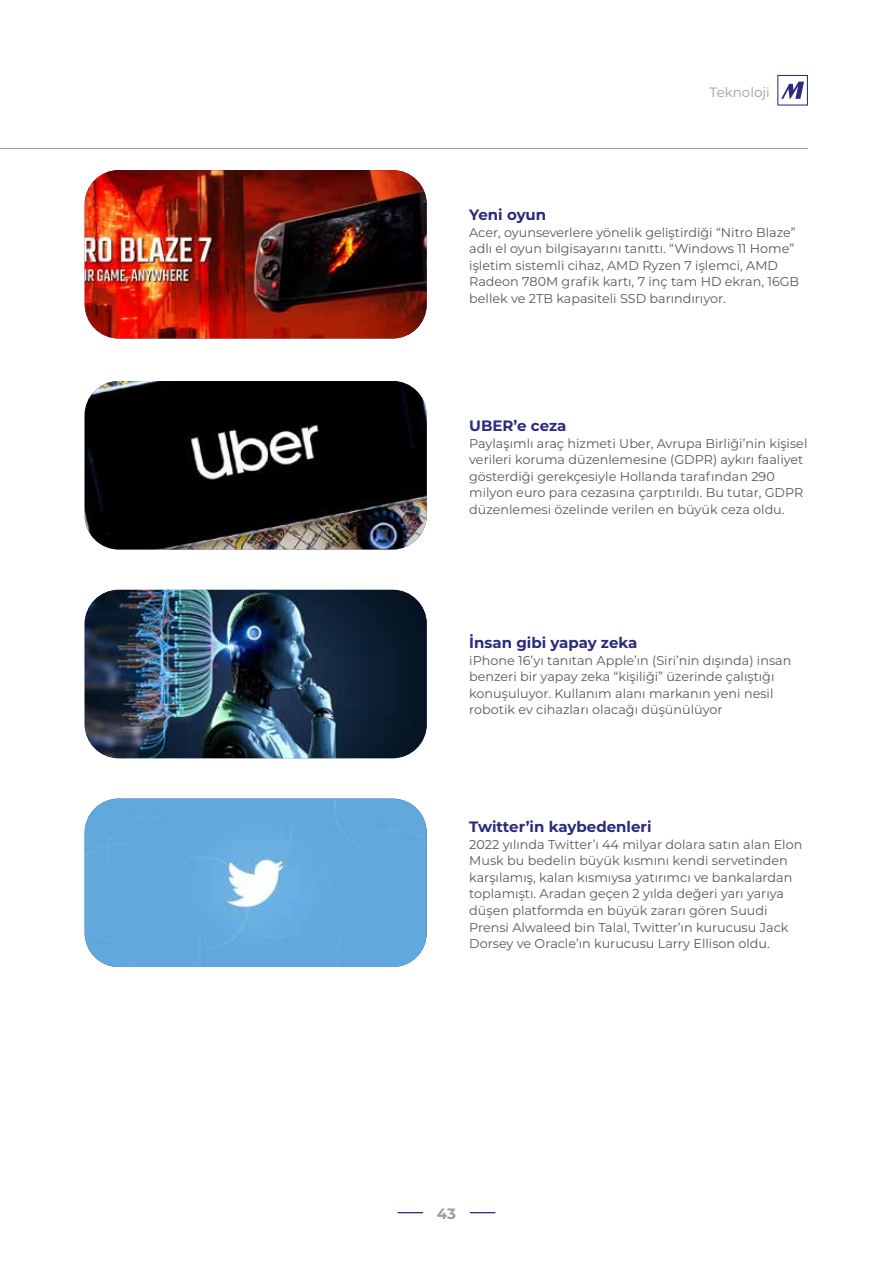
<style>
.page{position:relative;width:893px;height:1263px;background:#fff}
.page>*{position:absolute;margin:0;border:0;box-sizing:border-box;transform-origin:0 0}
.t1{font:700 15px "Montserrat";color:#2a2a7e}
.t2{font:700 15px "Montserrat";color:#9d9d9c}
.t3{font:13.5px "Montserrat";color:#9d9d9c}
.t4{font:12.75px/16.6px "Montserrat";color:#575756}
</style>
<div class="page">
<img style="left:85px;top:170px;width:342px;height:168px">
<img style="left:85px;top:381px;width:342px;height:168px">
<img style="left:85px;top:590px;width:342px;height:168px">
<img style="left:85px;top:799px;width:342px;height:168px">
<svg style="left:470px;top:1212px;width:25px;height:1px"></svg>
<svg style="left:398px;top:1212px;width:25px;height:1px"></svg>
<svg style="left:777px;top:75px;width:31px;height:31px"></svg>
<hr style="left:0;top:148px;width:808px;height:1px;background:#9d9d9c">
<p class="t3" style="left:710px;top:83px;width:62px">Teknoloji</p>
<p class="t1" style="left:469px;top:204px;width:79px">Yeni oyun</p>
<p class="t4" style="left:469px;top:223px;width:331px">Acer, oyunseverlere yönelik geliştirdiği “Nitro Blaze” adlı el oyun bilgisayarını tanıttı. “Windows 11 Home” işletim sistemli cihaz, AMD Ryzen 7 işlemci, AMD Radeon 780M grafik kartı, 7 inç tam HD ekran, 16GB bellek ve 2TB kapasiteli SSD barındırıyor.</p>
<p class="t1" style="left:469px;top:415px;width:99px">UBER’e ceza</p>
<p class="t4" style="left:469px;top:434px;width:340px">Paylaşımlı araç hizmeti Uber, Avrupa Birliği’nin kişisel verileri koruma düzenlemesine (GDPR) aykırı faaliyet gösterdiği gerekçesiyle Hollanda tarafından 290 milyon euro para cezasına çarptırıldı. Bu tutar, GDPR düzenlemesi özelinde verilen en büyük ceza oldu.</p>
<p class="t1" style="left:469px;top:632px;width:170px">İnsan gibi yapay zeka</p>
<p class="t4" style="left:469px;top:651px;width:324px">iPhone 16’yı tanıtan Apple’ın (Siri’nin dışında) insan benzeri bir yapay zeka “kişiliği” üzerinde çalıştığı konuşuluyor. Kullanım alanı markanın yeni nesil robotik ev cihazları olacağı düşünülüyor</p>
<p class="t1" style="left:469px;top:816px;width:184px">Twitter’in kaybedenleri</p>
<p class="t4" style="left:469px;top:835px;width:335px">2022 yılında Twitter’ı 44 milyar dolara satın alan Elon Musk bu bedelin büyük kısmını kendi servetinden karşılamış, kalan kısmıysa yatırımcı ve bankalardan toplamıştı. Aradan geçen 2 yılda değeri yarı yarıya düşen platformda en büyük zararı gören Suudi Prensi Alwaleed bin Talal, Twitter’ın kurucusu Jack Dorsey ve Oracle’ın kurucusu Larry Ellison oldu.</p>
<p class="t2" style="left:437px;top:1202px;width:21px">43</p>
</div>
